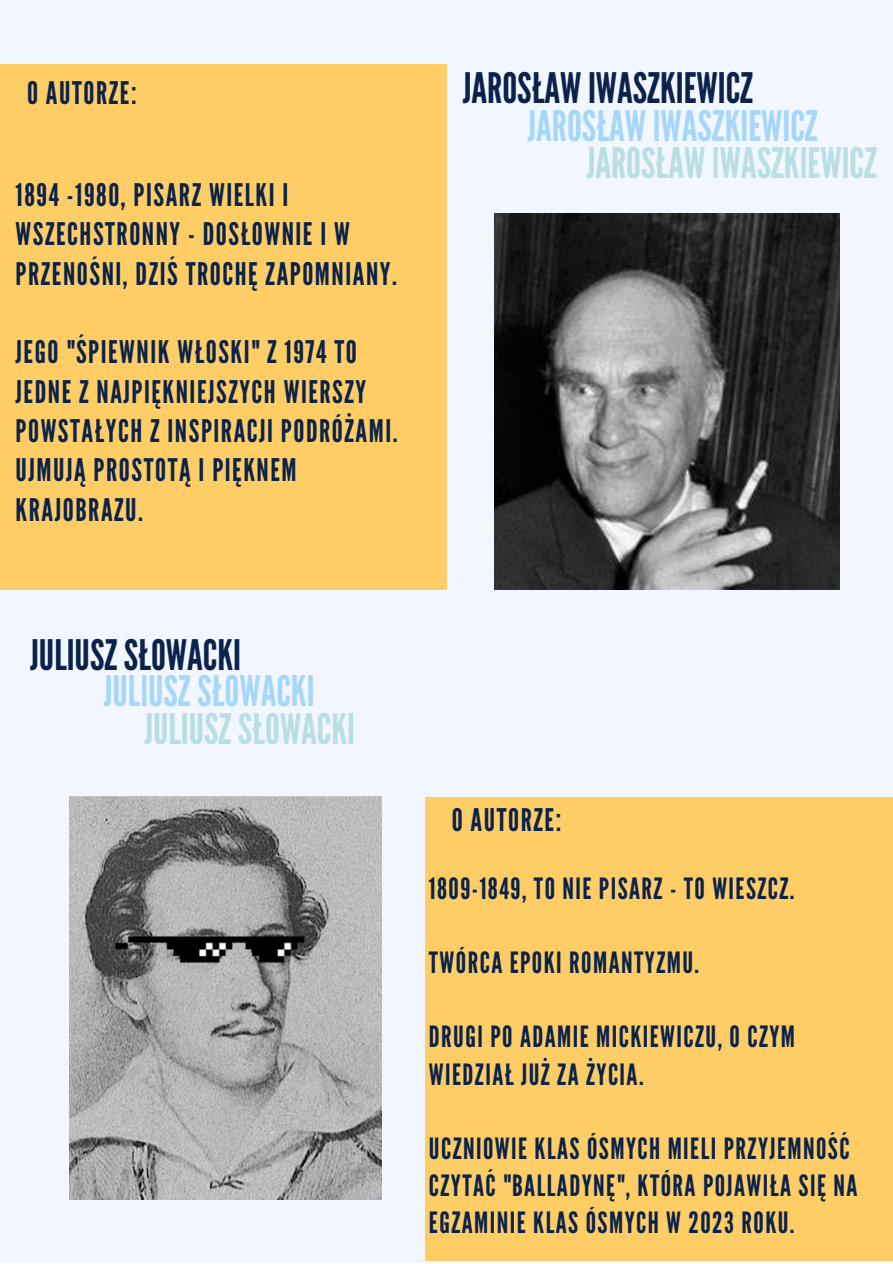
<style>
.page{position:relative;width:893px;height:1264px;background:#fff}
.page>*{position:absolute;margin:0;border:0;box-sizing:border-box;transform-origin:0 0}
.t1{font:42px "League Gothic";color:#0b224b}
.t2{font:42px "League Gothic";color:#a6d7fb}
.t3{font:42px "League Gothic";color:#b8dee6}
.t4{font:31.05px/39.3px "League Gothic";letter-spacing:.05em;color:#0b224b}
.t5{font:29.25px/37px "League Gothic";letter-spacing:.05em;color:#0b224b}
</style>
<div class="page">
<div style="left:0;top:0;width:892px;height:1262px;background:#f2f7ff"></div>
<div style="left:425px;top:797px;width:467px;height:463px;background:#fecd65"></div>
<div style="left:0;top:64px;width:446px;height:525px;background:#fecd65"></div>
<img style="left:495px;top:213px;width:344px;height:376px">
<img style="left:70px;top:796px;width:311px;height:402px">
<p class="t4" style="left:27px;top:74px;width:111px">O AUTORZE:</p>
<p class="t4" style="left:16px;top:176px;width:383px">1894 -1980, PISARZ WIELKI I<br>WSZECHSTRONNY - DOSŁOWNIE I W<br>PRZENOŚNI, DZIŚ TROCHĘ ZAPOMNIANY.</p>
<p class="t4" style="left:16px;top:333px;width:383px">JEGO "ŚPIEWNIK WŁOSKI" Z 1974 TO<br>JEDNE Z NAJPIĘKNIEJSZYCH WIERSZY<br>POWSTAŁYCH Z INSPIRACJI PODRÓŻAMI.<br>UJMUJĄ PROSTOTĄ I PIĘKNEM<br>KRAJOBRAZU.</p>
<p class="t1" style="left:463px;top:64px;width:292px">JAROSŁAW IWASZKIEWICZ</p>
<p class="t2" style="left:527px;top:102px;width:292px">JAROSŁAW IWASZKIEWICZ</p>
<p class="t3" style="left:586px;top:138px;width:292px">JAROSŁAW IWASZKIEWICZ</p>
<p class="t1" style="left:30px;top:631px;width:212px">JULIUSZSŁOWACKI</p>
<p class="t2" style="left:104px;top:667px;width:212px">JULIUSZSŁOWACKI</p>
<p class="t3" style="left:144px;top:704px;width:212px">JULIUSZSŁOWACKI</p>
<p class="t4" style="left:451px;top:800px;width:111px">O AUTORZE:</p>
<p class="t5" style="left:429px;top:870px;width:367px">1809-1849, TO NIE PISARZ - TO WIESZCZ.</p>
<p class="t5" style="left:429px;top:944px;width:272px">TWÓRCA EPOKI ROMANTYZMU.</p>
<p class="t5" style="left:429px;top:1019px;width:367px">DRUGI PO ADAMIE MICKIEWICZU, O CZYM<br>WIEDZIAŁ JUŻ ZA ŻYCIA.</p>
<p class="t5" style="left:429px;top:1130px;width:430px">UCZNIOWIE KLAS ÓSMYCH MIELI PRZYJEMNOŚĆ<br>CZYTAĆ "BALLADYNĘ", KTÓRA POJAWIŁA SIĘ NA<br>EGZAMINIE KLAS ÓSMYCH W 2023 ROKU.</p>
</div>
